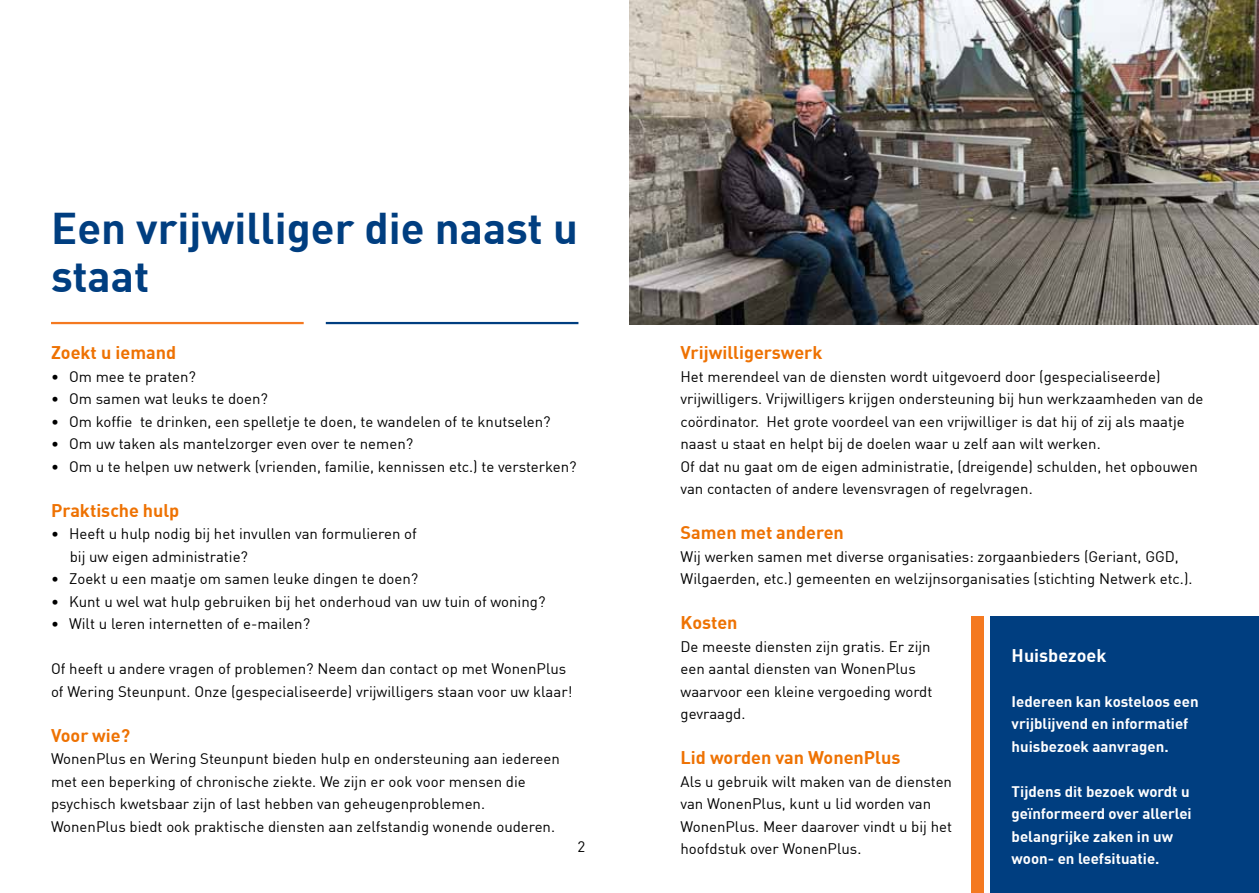
<style>
.page{position:relative;width:1259px;height:893px;background:#fff}
.page>*{position:absolute;margin:0;border:0;box-sizing:border-box;transform-origin:0 0}
.t1{font:700 43.5px/48px "DIN";color:#003e80}
.t2{font:700 18px "DIN";color:#ee7203}
.t3{font:700 18px "DIN";color:#fff}
.t4{font:15px/22.5px "DIN";color:#000}
.t5{font:700 15px/22.5px "DIN";color:#fff}
</style>
<div class="page">
<img style="left:629px;top:0;width:630px;height:324px">
<hr style="left:51px;top:322px;width:253px;height:2px;background:#f47920">
<hr style="left:326px;top:322px;width:252px;height:2px;background:#003e80">
<div style="left:990px;top:616px;width:269px;height:277px;background:#003e80"></div>
<div style="left:971px;top:617px;width:12px;height:276px;background:#f47920"></div>
<h1 class="t1" style="left:51px;top:203px;width:528px">Een vrijwilliger die naast u staat</h1>
<p class="t2" style="left:51px;top:341px;width:127px">Zoekt u iemand</p>
<p class="t4" style="left:51px;top:365px;width:146px">• Om mee te praten?</p>
<p class="t4" style="left:51px;top:387px;width:218px">• Om samen wat leuks te doen?</p>
<p class="t4" style="left:51px;top:410px;width:501px">• Om koffie te drinken, een spelletje te doen, te wandelen of te knutselen?</p>
<p class="t4" style="left:51px;top:432px;width:364px">• Om uw taken als mantelzorger even over te nemen?</p>
<p class="t4" style="left:51px;top:455px;width:527px">• Om u te helpen uw netwerk (vrienden, familie, kennissen etc.) te versterken?</p>
<p class="t2" style="left:51px;top:499px;width:130px">Praktische hulp</p>
<p class="t4" style="left:70px;top:522px;width:349px;text-indent:-19px">• Heeft u hulp nodig bij het invullen van formulieren of bij uw eigen administratie?</p>
<p class="t4" style="left:51px;top:567px;width:369px">• Zoekt u een maatje om samen leuke dingen te doen?</p>
<p class="t4" style="left:51px;top:590px;width:496px">• Kunt u wel wat hulp gebruiken bij het onderhoud van uw tuin of woning?</p>
<p class="t4" style="left:51px;top:612px;width:261px">• Wilt u leren internetten of e-mailen?</p>
<p class="t4" style="left:51px;top:657px;width:523px">Of heeft u andere vragen of problemen? Neem dan contact op met WonenPlus of Wering Steunpunt. Onze (gespecialiseerde) vrijwilligers staan voor uw klaar!</p>
<p class="t2" style="left:51px;top:724px;width:81px">Voor wie?</p>
<p class="t4" style="left:51px;top:747px;width:510px">WonenPlus en Wering Steunpunt bieden hulp en ondersteuning aan iedereen met een beperking of chronische ziekte. We zijn er ook voor mensen die psychisch kwetsbaar zijn of last hebben van geheugenproblemen.<br>WonenPlus biedt ook praktische diensten aan zelfstandig wonende ouderen.</p>
<p class="t4" style="left:577px;top:835px;width:9px">2</p>
<p class="t2" style="left:680px;top:341px;width:143px">Vrijwilligerswerk</p>
<p class="t4" style="left:680px;top:365px;width:524px">Het merendeel van de diensten wordt uitgevoerd door (gespecialiseerde) vrijwilligers. Vrijwilligers krijgen ondersteuning bij hun werkzaamheden van de coördinator. Het grote voordeel van een vrijwilliger is dat hij of zij als maatje naast u staat en helpt bij de doelen waar u zelf aan wilt werken.<br>Of dat nu gaat om de eigen administratie, (dreigende) schulden, het opbouwen van contacten of andere levensvragen of regelvragen.</p>
<p class="t2" style="left:680px;top:521px;width:165px">Samen met anderen</p>
<p class="t4" style="left:680px;top:545px;width:513px">Wij werken samen met diverse organisaties: zorgaanbieders (Geriant, GGD,<br>Wilgaerden, etc.) gemeenten en welzijnsorganisaties (stichting Netwerk etc.).</p>
<p class="t2" style="left:680px;top:611px;width:59px">Kosten</p>
<p class="t4" style="left:680px;top:635px;width:253px">De meeste diensten zijn gratis. Er zijn een aantal diensten van WonenPlus waarvoor een kleine vergoeding wordt gevraagd.</p>
<p class="t2" style="left:680px;top:746px;width:221px">Lid worden van WonenPlus</p>
<p class="t4" style="left:680px;top:770px;width:273px">Als u gebruik wilt maken van de diensten van WonenPlus, kunt u lid worden van WonenPlus. Meer daarover vindt u bij het hoofdstuk over WonenPlus.</p>
<p class="t3" style="left:1011px;top:643px;width:96px">Huisbezoek</p>
<p class="t5" style="left:1011px;top:689px;width:188px">Iedereen kan kosteloos een vrijblijvend en informatief huisbezoek aanvragen.</p>
<p class="t5" style="left:1011px;top:779px;width:181px">Tijdens dit bezoek wordt u geïnformeerd over allerlei belangrijke zaken in uw woon- en leefsituatie.</p>
</div>
